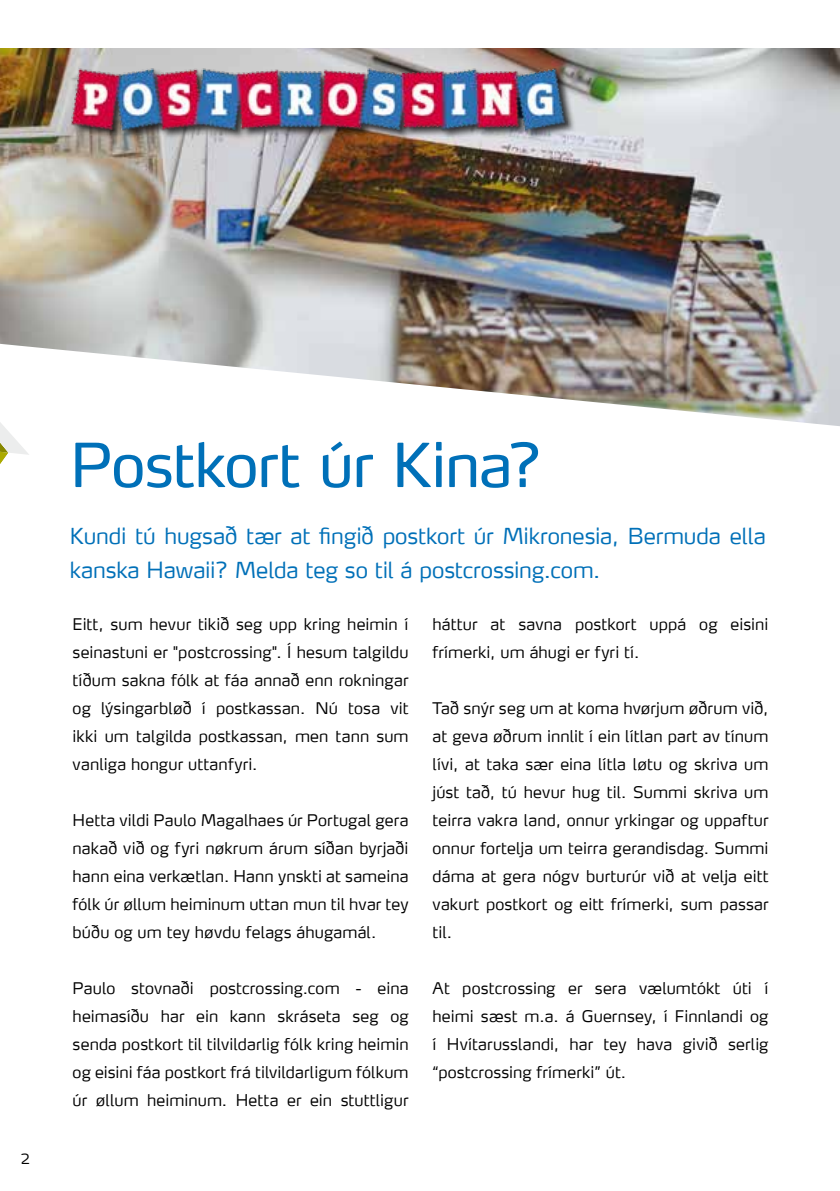
<style>
.page{position:relative;width:840px;height:1191px;background:#fff}
.page>*{position:absolute;margin:0;border:0;box-sizing:border-box;transform-origin:0 0}
.t1{font:60px "Max LF";letter-spacing:-.015em;color:#0070b8}
.t2{font:300 22px/34px "Max LF";letter-spacing:-.005em;color:#0070b8}
.t3{font:300 16px/28px "Max LF";letter-spacing:.01em;color:#000;text-align:justify}
.t4{font:300 14px "Max LF";color:#000}
</style>
<div class="page">
<img style="left:0;top:48px;width:839px;height:378px">
<svg style="left:0;top:422px;width:29px;height:42px"></svg>
<div style="left:71px;top:68px;width:505px;height:74px;background:#000;opacity:.75"></div>
<img style="left:71px;top:67px;width:496px;height:65px">
<p class="t4" style="left:21px;top:1150px;width:11px">2</p>
<h1 class="t1" style="left:70px;top:427px;width:473px">Postkort úr Kina?</h1>
<h2 class="t2" style="left:70px;top:518px;width:697px">Kundi tú hugsað tær at fingið postkort úr Mikronesia, Bermuda ella kanska Hawaii? Melda teg so til á postcrossing.com.</h2>
<p class="t3" style="left:73px;top:610px;width:337px">Eitt, sum hevur tikið seg upp kring heimin í seinastuni er "postcrossing". Í hesum talgildu tíðum sakna fólk at fáa annað enn rokningar og lýsingarbløð í postkassan. Nú tosa vit ikki um talgilda postkassan, men tann sum vanliga hongur uttanfyri.</p>
<p class="t3" style="left:73px;top:806px;width:337px">Hetta vildi Paulo Magalhaes úr Portugal gera nakað við og fyri nøkrum árum síðan byrjaði hann eina verkætlan. Hann ynskti at sameina fólk úr øllum heiminum uttan mun til hvar tey búðu og um tey høvdu felags áhugamál.</p>
<p class="t3" style="left:73px;top:974px;width:337px">Paulo stovnaði postcrossing.com - eina heimasíðu har ein kann skráseta seg og senda postkort til tilvildarlig fólk kring heimin og eisini fáa postkort frá tilvildarligum fólkum úr øllum heiminum. Hetta er ein stuttligur</p>
<p class="t3" style="left:432px;top:610px;width:337px">háttur at savna postkort uppá og eisini frímerki, um áhugi er fyri tí.</p>
<p class="t3" style="left:432px;top:694px;width:337px">Tað snýr seg um at koma hvørjum øðrum við, at geva øðrum innlit í ein lítlan part av tínum lívi, at taka sær eina lítla løtu og skriva um júst tað, tú hevur hug til. Summi skriva um teirra vakra land, onnur yrkingar og uppaftur onnur fortelja um teirra gerandisdag. Summi dáma at gera nógv burturúr við at velja eitt vakurt postkort og eitt frímerki, sum passar til.</p>
<p class="t3" style="left:432px;top:974px;width:337px">At postcrossing er sera vælumtókt úti í heimi sæst m.a. á Guernsey, í Finnlandi og í Hvítarusslandi, har tey hava givið serlig “postcrossing frímerki” út.</p>
</div>
